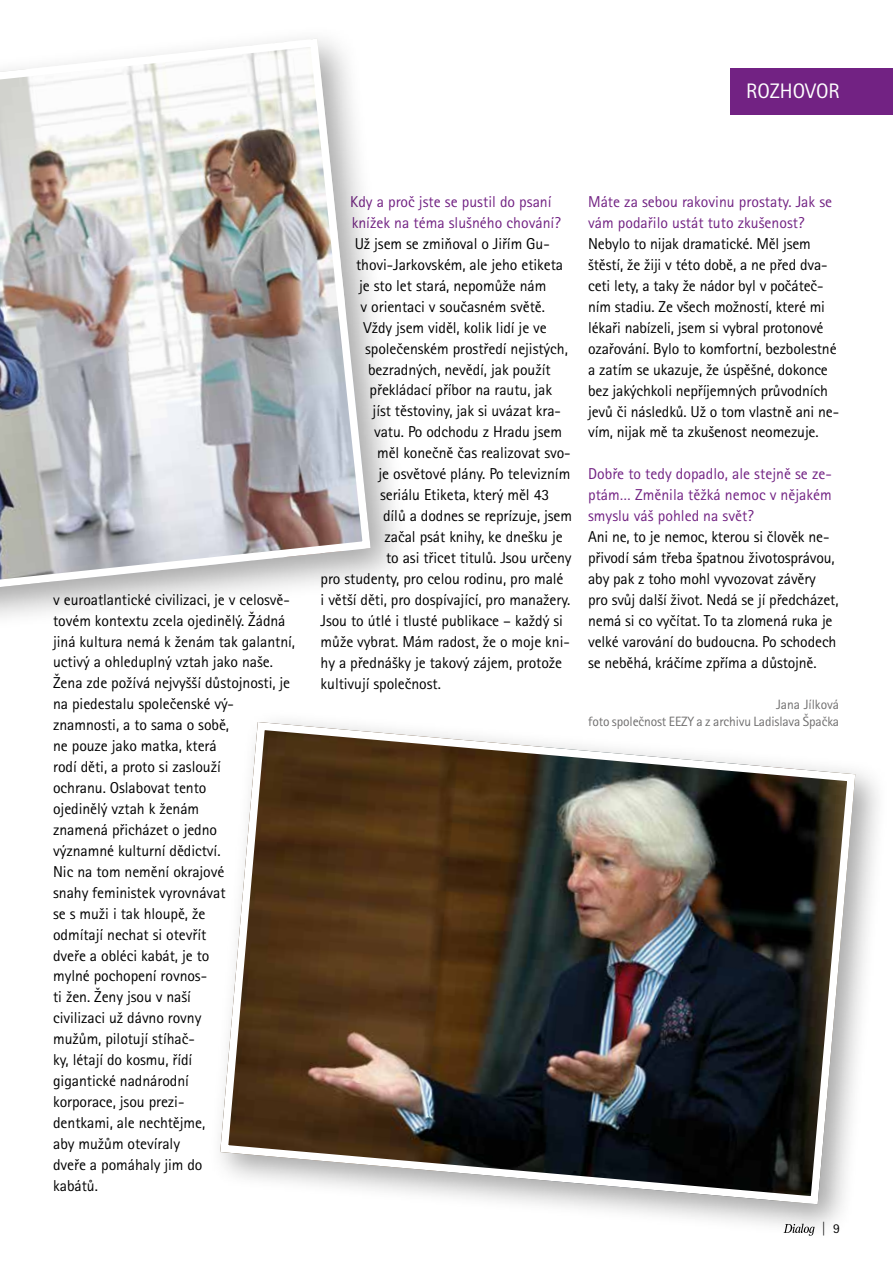
<style>
.page{position:relative;width:893px;height:1263px;background:#fff}
.page>*{position:absolute;margin:0;border:0;box-sizing:border-box;transform-origin:0 0}
.t1{font:21px "Rotis Sans Serif Pro";color:#fff}
.t2{font:15.75px/21px "Rotis Sans Serif Pro";letter-spacing:-.005em;color:#000}
.t3{font:15.75px/21px "Rotis Sans Serif Pro";color:#722283}
.t4{font:13.5px/16.2px "Rotis Sans Serif Pro";letter-spacing:-.01em;color:#706f6f;text-align:right}
.t5{font:13.5px "Rotis Sans Serif Pro";color:#000}
</style>
<div class="page">
<div style="left:730px;top:68px;width:163px;height:46px;background:#722283"></div>
<div style="left:0;top:24px;width:411px;height:639px;background:#000;opacity:.35"></div>
<img style="left:0;top:34px;width:375px;height:593px">
<div style="left:208px;top:710px;width:682px;height:528px;background:#000;opacity:.35"></div>
<img style="left:216px;top:718px;width:643px;height:490px">
<h1 class="t1" style="left:746px;top:79px;width:95px">ROZHOVOR</h1>
<p class="t2" style="left:53px;top:589px;width:243px">v euroatlantické civilizaci, je v celosvě&shy;tovém kontextu zcela ojedinělý. Žádná jiná kultura nemá k ženám tak galantní, uctivý a ohleduplný vztah jako naše.<br>Žena zde požívá nejvyšší důstojnosti, je na piedestalu společenské vý&shy;znamnosti, a to sama o sobě,<br>ne pouze jako matka, která<br>rodí děti, a proto si zaslouží<br>ochranu. Oslabovat tento<br>ojedinělý vztah k ženám<br>znamená přicházet o jedno<br>významné kulturní dědictví.<br>Nic na tom nemění okrajové<br>snahy feministek vyrovnávat<br>se s muži i tak hloupě, že<br>odmítají nechat si otevřít<br>dveře a obléci kabát, je to<br>mylné pochopení rovnos-<br>ti žen. Ženy jsou v naší<br>civilizaci už dávno rovny<br>mužům, pilotují stíhač-<br>ky, létají do kosmu, řídí<br>gigantické nadnárodní<br>korporace, jsou prezi-<br>dentkami, ale nechtějme,<br>aby mužům otevíraly<br>dveře a pomáhaly jim do<br>kabátů.</p>
<p class="t3" style="left:350px;top:191px;width:212px">Kdy a proč jste se pustil do psaní knížek na téma slušného chování?</p>
<p class="t2" style="left:355px;top:233px;width:197px">Už jsem se zmiňoval o Jiřím Gu-</p>
<p class="t2" style="left:356px;top:254px;width:209px">thovi-Jarkovském, ale jeho etiketa</p>
<p class="t2" style="left:359px;top:275px;width:189px">je sto let stará, nepomůže nám</p>
<p class="t2" style="left:361px;top:296px;width:186px">v orientaci v současném světě.</p>
<p class="t2" style="left:364px;top:317px;width:185px">Vždy jsem viděl, kolik lidí je ve</p>
<p class="t2" style="left:365px;top:338px;width:204px">společenském prostředí nejistých,</p>
<p class="t2" style="left:368px;top:359px;width:184px">bezradných, nevědí, jak použít</p>
<p class="t2" style="left:370px;top:380px;width:184px">překládací příbor na rautu, jak</p>
<p class="t2" style="left:373px;top:401px;width:190px">jíst těstoviny, jak si uvázat kra-</p>
<p class="t2" style="left:374px;top:422px;width:189px">vatu. Po odchodu z Hradu jsem</p>
<p class="t2" style="left:377px;top:443px;width:195px">měl konečně čas realizovat svo-</p>
<p class="t2" style="left:379px;top:463px;width:193px">je osvětové plány. Po televizním</p>
<p class="t2" style="left:380px;top:484px;width:171px">seriálu Etiketa, který měl 43</p>
<p class="t2" style="left:383px;top:505px;width:190px">dílů a dodnes se reprízuje, jsem</p>
<p class="t2" style="left:385px;top:526px;width:180px">začal psát knihy, ke dnešku je</p>
<p class="t2" style="left:386px;top:547px;width:187px">to asi třicet titulů. Jsou určeny</p>
<p class="t2" style="left:321px;top:568px;width:244px">pro studenty, pro celou rodinu, pro malé</p>
<p class="t2" style="left:321px;top:589px;width:251px">i větší děti, pro dospívající, pro manažery.</p>
<p class="t2" style="left:321px;top:610px;width:244px">Jsou to útlé i tlusté publikace – každý si</p>
<p class="t2" style="left:321px;top:631px;width:251px">může vybrat. Mám radost, že o moje kni-</p>
<p class="t2" style="left:321px;top:652px;width:243px">hy a přednášky je takový zájem, protože</p>
<p class="t2" style="left:321px;top:673px;width:122px">kultivují společnost.</p>
<p class="t3" style="left:588px;top:191px;width:246px">Máte za sebou rakovinu prostaty. Jak se vám podařilo ustát tuto zkušenost?</p>
<p class="t2" style="left:588px;top:233px;width:253px">Nebylo to nijak dramatické. Měl jsem štěstí, že žiji v této době, a ne před dva&shy;ceti lety, a taky že nádor byl v počáteč&shy;ním stadiu. Ze všech možností, které mi lékaři nabízeli, jsem si vybral protonové ozařování. Bylo to komfortní, bezbolestné a zatím se ukazuje, že úspěšné, dokonce bez jakýchkoli nepříjemných průvodních jevů či následků. Už o tom vlastně ani ne&shy;vím, nijak mě ta zkušenost neomezuje.</p>
<p class="t3" style="left:588px;top:464px;width:245px;text-align:justify">Dobře to tedy dopadlo, ale stejně se ze&shy;ptám… Změnila těžká nemoc v nějakém smyslu váš pohled na svět?</p>
<p class="t2" style="left:588px;top:526px;width:252px">Ani ne, to je nemoc, kterou si člověk ne&shy;přivodí sám třeba špatnou životosprávou, aby pak z toho mohl vyvozovat závěry pro svůj další život. Nedá se jí předcházet, nemá si co vyčítat. To ta zlomená ruka je velké varování do budoucna. Po schodech se neběhá, kráčíme zpříma a důstojně.</p>
<p class="t4" style="left:588px;top:697px;width:252px">Jana Jílková<br>foto společnost EEZY a z archivu Ladislava Špačka</p>
<p class="t5" style="left:822px;top:1220px;width:20px">| 9</p>
</div>
